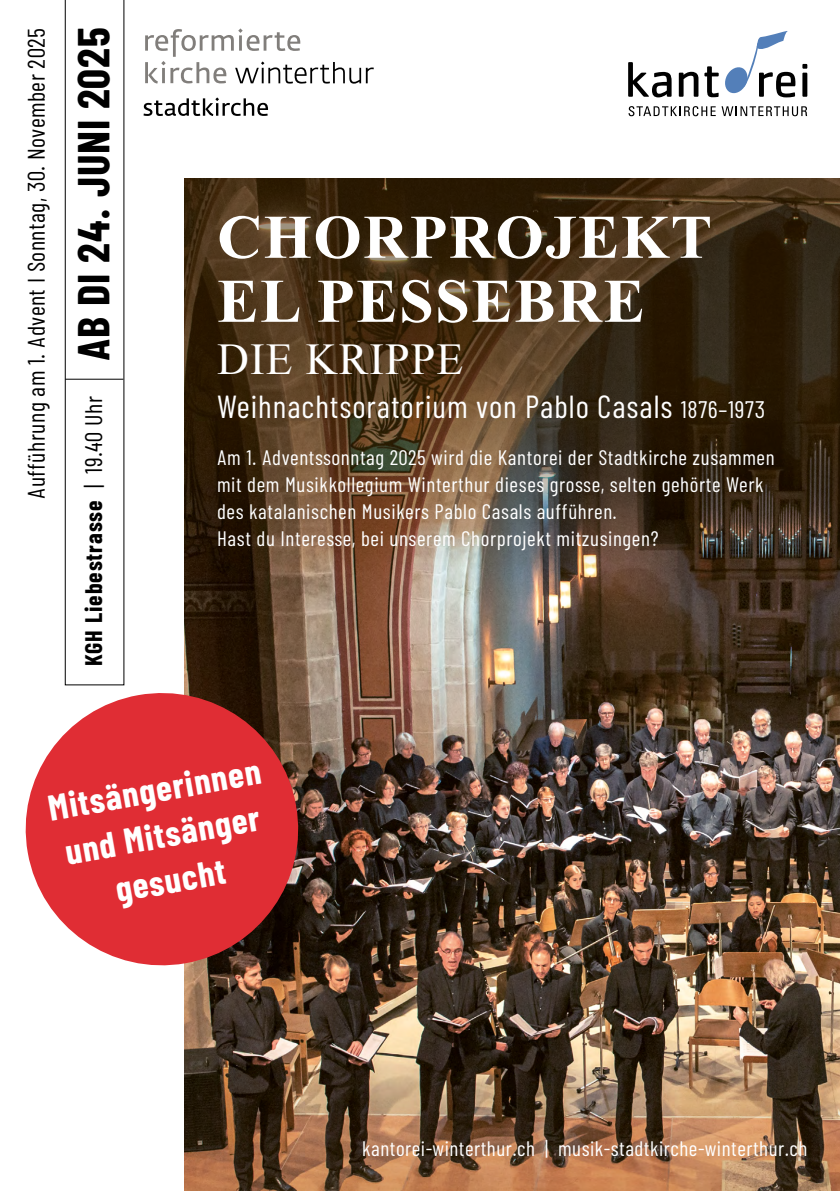
<style>
.page{position:relative;width:840px;height:1191px;background:#fff}
.page>*{position:absolute;margin:0;border:0;box-sizing:border-box;transform-origin:0 0}
.t1{font:700 62px/64px "Times New Roman";letter-spacing:.025em;color:#fff}
.t2{font:700 44.8px "Barlow Condensed";letter-spacing:.02em;color:#000}
.t3{font:44px "Times New Roman";letter-spacing:.025em;color:#fff}
.t4{font:700 36px/46px "Barlow Condensed";color:#fff;text-align:center}
.t5{font:32px "Barlow Condensed";letter-spacing:.03em;color:#fff}
.t6{font:24px "Barlow Condensed";letter-spacing:.02em;color:#000}
.t7{font:700 24px "Barlow Condensed";letter-spacing:.04em;color:#000}
.t8{font:21px/27px "Barlow Condensed";letter-spacing:.03em;color:#fff}
.s1{font-weight:400}
.s2{font-size:24px}
</style>
<div class="page">
<img style="left:184px;top:573px;width:655px;height:481px">
<img style="left:184px;top:1054px;width:655px;height:137px">
<svg style="left:184px;top:178px;width:655px;height:395px;background:#46331d"></svg>
<svg style="left:65px;top:0;width:59px;height:682px"></svg>
<svg style="left:145px;top:28px;width:228px;height:56px"></svg>
<svg style="left:143px;top:97px;width:125px;height:19px"></svg>
<hr style="left:65px;top:379px;width:58px;height:1px;background:#000">
<svg style="left:628px;top:62px;width:43px;height:35px"></svg>
<svg style="left:678px;top:72px;width:20px;height:25px"></svg>
<svg style="left:802px;top:73px;width:4px;height:24px"></svg>
<svg style="left:802px;top:64px;width:4px;height:5px"></svg>
<svg style="left:628px;top:106px;width:87px;height:10px"></svg>
<svg style="left:721px;top:106px;width:85px;height:10px"></svg>
<svg style="left:704px;top:31px;width:91px;height:66px"></svg>
<svg style="left:25px;top:682px;width:284px;height:294px;background:#cb4b4d"></svg>
<p class="t6" style="left:21px;top:498px;width:472px;rotate:-90deg">Aufführung am 1. Advent I Sonntag, 30. November 2025</p>
<h2 class="t2" style="left:66px;top:361px;width:335px;rotate:-90deg">AB DI 24. JUNI 2025</h2>
<p class="t7" style="left:78px;top:666px;width:271px;rotate:-90deg">KGH Liebestrasse <span class="s1">| 19.40 Uhr</span></p>
<h1 class="t1" style="left:217px;top:203px;width:496px">CHORPROJEKT<br>EL PESSEBRE</h1>
<h3 class="t3" style="left:217px;top:329px;width:247px">DIE KRIPPE</h3>
<h3 class="t5" style="left:217px;top:386px;width:549px">Weihnachtsoratorium von Pablo Casals <span class="s2">1876–1973</span></h3>
<p class="t8" style="left:217px;top:443px;width:558px">Am 1. Adventssonntag 2025 wird die Kantorei der Stadtkirche zusammen mit dem Musikkollegium Winterthur dieses grosse, selten gehörte Werk des katalanischen Musikers Pablo Casals aufführen.<br>Hast du Interesse, bei unserem Chorprojekt mitzusingen?</p>
<h3 class="t4" style="left:45px;top:784px;width:216px;rotate:-10deg">Mitsängerinnen und Mitsänger gesucht</h3>
<p class="t8" style="left:362px;top:1134px;width:446px">kantorei-winterthur.ch | musik-stadtkirche-winterthur.ch</p>
</div>
